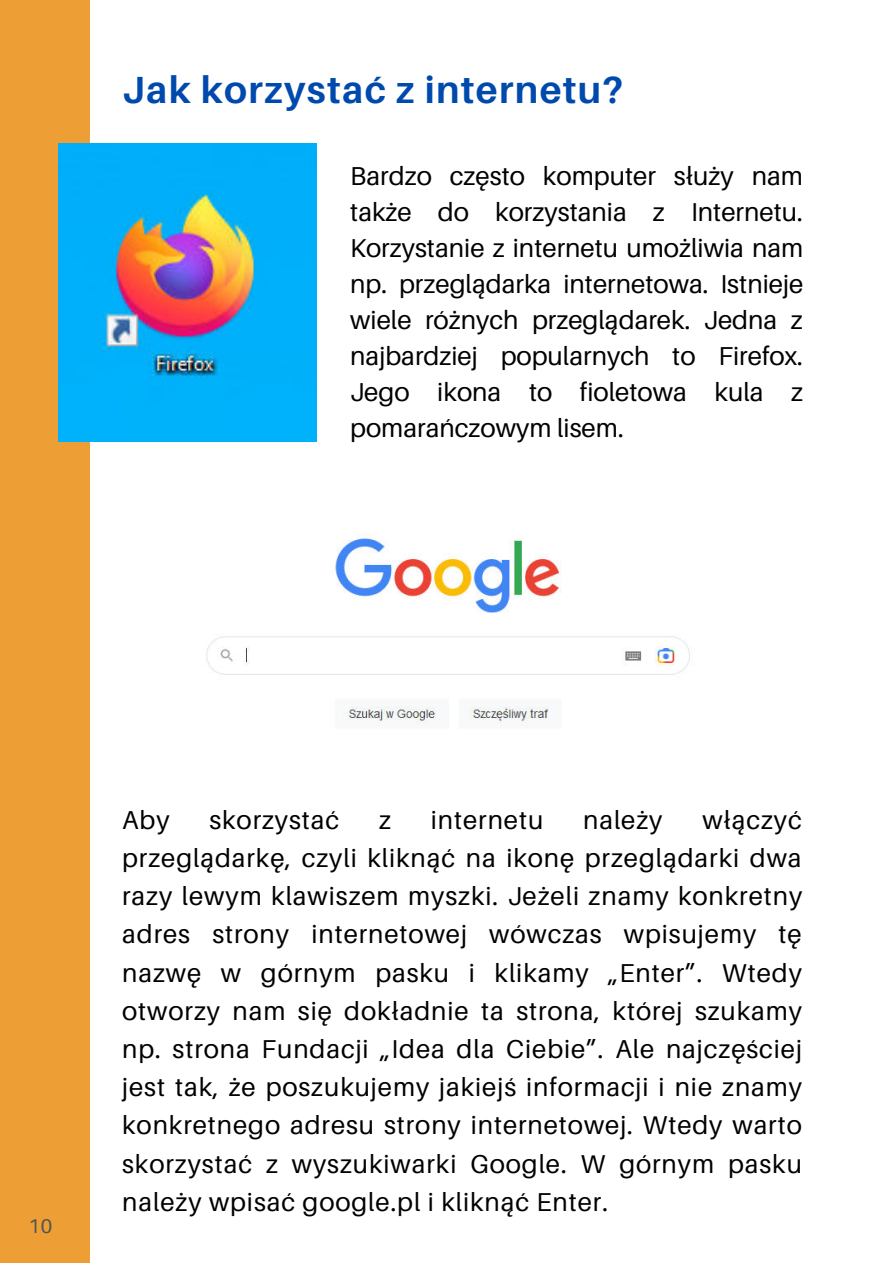
<style>
.page{position:relative;width:893px;height:1264px;background:#fff}
.page>*{position:absolute;margin:0;border:0;box-sizing:border-box;transform-origin:0 0}
.t1{font:700 37.8px "Aileron";letter-spacing:.035em;color:#004aad}
.t2{font:25.95px/36px "Aileron";color:#000;text-align:justify}
.t3{font:25.8px/38.2px "Aileron";letter-spacing:.035em;color:#000;text-align:justify}
.t4{font:19.8px "Aileron";color:#545454}
</style>
<div class="page">
<div style="left:0;top:0;width:89px;height:1262px;background:#ed9f35"></div>
<img style="left:59px;top:144px;width:257px;height:298px">
<img style="left:206px;top:533px;width:484px;height:193px">
<h1 class="t1" style="left:122px;top:69px;width:502px">Jak korzystać z internetu?</h1>
<p class="t2" style="left:350px;top:158px;width:454px">Bardzo często komputer służy nam także do korzystania z Internetu.<br>Korzystanie z internetu umożliwia nam np. przeglądarka internetowa. Istnieje wiele różnych przeglądarek. Jedna z najbardziej popularnych to Firefox.<br>Jego ikona to fioletowa kula z pomarańczowym lisem.</p>
<p class="t4" style="left:29px;top:1215px;width:25px">10</p>
<p class="t3" style="left:122px;top:800px;width:681px;text-indent:580px">włączyć przeglądarkę, czyli kliknąć na ikonę przeglądarki dwa razy lewym klawiszem myszki. Jeżeli znamy konkretny adres strony internetowej wówczas wpisujemy tę nazwę w górnym pasku i klikamy „Enter”. Wtedy otworzy nam się dokładnie ta strona, której szukamy np. strona Fundacji „Idea dla Ciebie”. Ale najczęściej jest tak, że poszukujemy jakiejś informacji i nie znamy konkretnego adresu strony internetowej. Wtedy warto skorzystać z wyszukiwarki Google. W górnym pasku należy wpisać google.pl i kliknąć Enter.</p>
<p class="t3" style="left:122px;top:800px;width:49px">Aby</p>
<p class="t3" style="left:209px;top:800px;width:131px">skorzystać</p>
<p class="t3" style="left:379px;top:800px;width:13px">z</p>
<p class="t3" style="left:431px;top:800px;width:114px">internetu</p>
<p class="t3" style="left:583px;top:800px;width:81px">należy</p>
</div>
